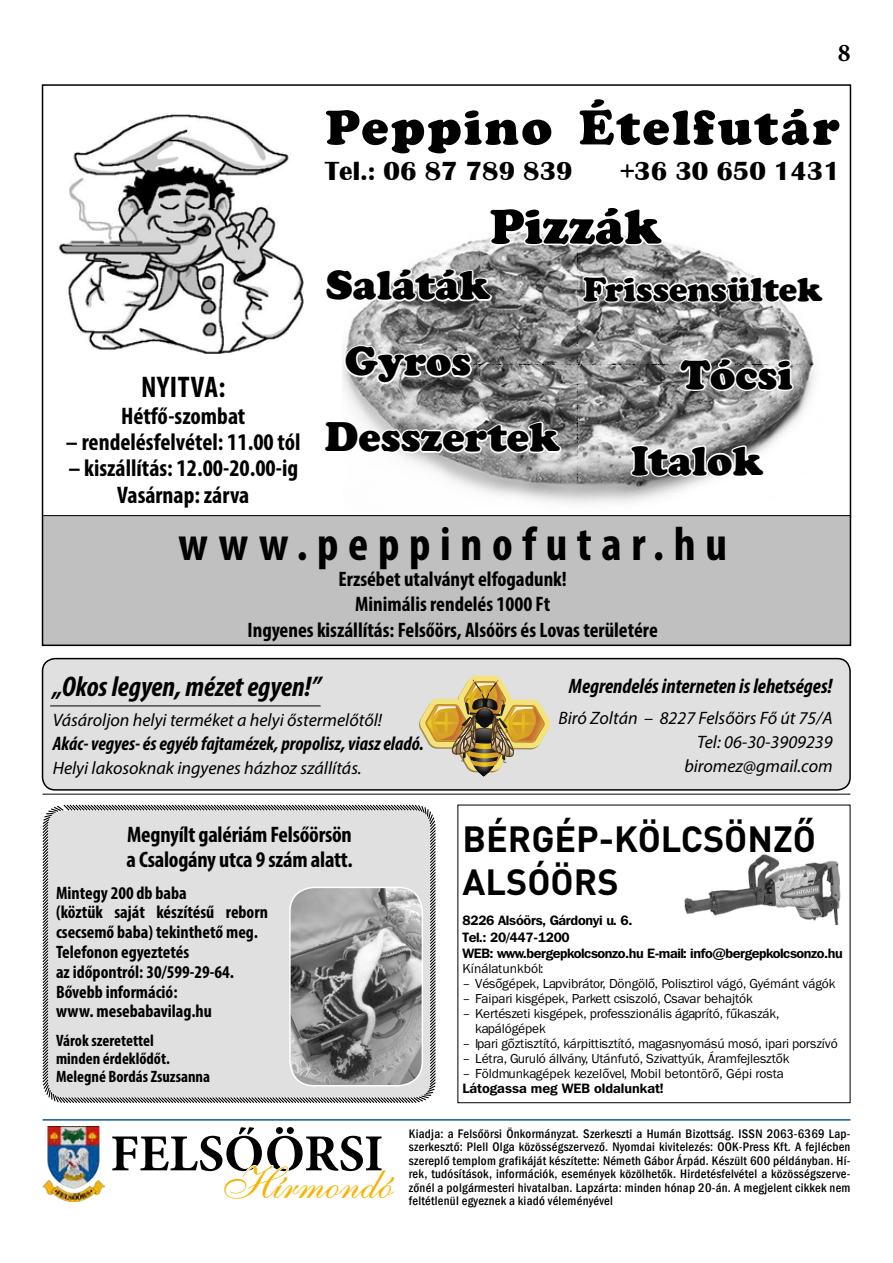
<style>
.page{position:relative;width:893px;height:1263px;background:#fff}
.page>*{position:absolute;margin:0;border:0;box-sizing:border-box;transform-origin:0 0}
.t1{font:700 52.05px "Minion Pro";color:#000}
.t2{font:900 51px "Cooper";letter-spacing:.05em;color:#000}
.t3{font:700 condensed 48px "Myriad Pro";letter-spacing:.2em;color:#000}
.t4{font:45.15px "Shelley Allegro HU Normal";color:#f5b400}
.t5{font:900 42px/85.8px "Cooper";color:#000}
.t6{font:700 36px/43.2px "DIN Pro";color:#000}
.t7{font:900 34.5px "Cooper";color:#000}
.t8{font:700 condensed 30px "Myriad Pro";color:#000}
.t9{font:italic 700 condensed 28.5px "Myriad Pro";color:#000}
.t10{font:700 27px "Britannic";color:#000}
.t11{font:700 25.35px "Minion Pro";color:#000}
.t12{font:700 condensed 24px/26.4px "Myriad Pro";color:#000;text-align:center}
.t13{font:700 condensed 22.5px/24.8px "Myriad Pro";letter-spacing:-.01em;color:#000}
.t14{font:700 condensed 21px/25.5px "Myriad Pro";color:#000;text-align:center}
.t15{font:italic 700 condensed 21px "Myriad Pro";color:#000}
.t16{font:italic 700 condensed 19.5px "Myriad Pro";color:#000}
.t17{font:700 condensed 18px/19.8px "Myriad Pro";color:#000}
.t18{font:italic 18px/24px "Myriad Pro";color:#000;text-align:right}
.t19{font:700 condensed 16.5px/18.1px "Myriad Pro";color:#000}
.t20{font:13.5px/15px "Franklin Gothic PFL";letter-spacing:-.01em;color:#000}
.t21{font:700 13.5px/16.5px "Franklin Gothic PFL";letter-spacing:-.02em;color:#000}
.t22{font:700 13.5px "Franklin Gothic PFL";color:#000}
.t23{font:500 condensed 12.75px/13.5px "Franklin Gothic";letter-spacing:.02em;color:#000;text-align:justify}
</style>
<div class="page">
<div style="left:43px;top:516px;width:807px;height:129px;background:#c0c0c0"></div>
<svg style="left:42px;top:804px;width:394px;height:299px;background:#d9d9d9"></svg>
<img style="left:290px;top:887px;width:132px;height:199px">
<div style="left:289px;top:887px;width:134px;height:199px;border:2px solid #fff;border-radius:24px"></div>
<img style="left:684px;top:854px;width:157px;height:72px">
<hr style="left:43px;top:794px;width:807px;height:1px;background:#000">
<img style="left:59px;top:114px;width:245px;height:240px">
<svg style="left:321px;top:84px;width:505px;height:404px"></svg>
<hr style="left:43px;top:515px;width:808px;height:1px;background:#000">
<div style="left:43px;top:659px;width:807px;height:131px;background:#e0e0e0;border-radius:13px"></div>
<div style="left:42px;top:658px;width:809px;height:133px;border:2px solid #000;border-radius:13px"></div>
<svg style="left:419px;top:676px;width:131px;height:100px"></svg>
<hr style="left:50px;top:705px;width:271px;height:1px;background:#000">
<hr style="left:43px;top:1119px;width:807px;height:1px;background:#005ca1">
<img style="left:43px;top:1127px;width:62px;height:74px">
<h3 class="t11" style="left:838px;top:35px;width:14px">8</h3>
<h3 class="t8" style="left:141px;top:368px;width:86px">Nyitva:</h3>
<h3 class="t12" style="left:121px;top:402px;width:126px">Hétfő-szombat</h3>
<h3 class="t12" style="left:66px;top:428px;width:236px">– rendelésfelvétel: 11.00 tól</h3>
<h3 class="t12" style="left:68px;top:455px;width:231px">– kiszállítás: 12.00-20.00-ig<br>Vasárnap: zárva</h3>
<h2 class="t2" style="left:325px;top:98px;width:516px">Peppino Ételfutár</h2>
<h3 class="t10" style="left:325px;top:156px;width:249px">Tel.: 06 87 789 839</h3>
<h3 class="t10" style="left:621px;top:156px;width:220px">+36 30 650 1431</h3>
<h2 class="t2" style="left:490px;top:197px;width:173px">Pizzák</h2>
<h3 class="t5" style="left:326px;top:243px;width:166px">Saláták</h3>
<h3 class="t7" style="left:583px;top:269px;width:241px">Frissensültek</h3>
<h3 class="t5" style="left:325px;top:323px;width:237px;line-height:75.9px;text-indent:20px">Gyros<br>Desszertek</h3>
<h3 class="t5" style="left:631px;top:332px;width:163px;text-indent:50px">Tócsi<br>Italok</h3>
<h3 class="t3" style="left:178px;top:514px;width:550px">www.peppinofutar.hu</h3>
<h3 class="t14" style="left:247px;top:565px;width:412px">Erzsébet utalványt elfogadunk!<br>Minimális rendelés 1000 Ft<br>Ingyenes kiszállítás: Felsőörs, Alsóörs és Lovas területére</h3>
<h3 class="t9" style="left:53px;top:669px;width:269px">„Okos legyen, mézet egyen!”</h3>
<h3 class="t18" style="left:53px;top:708px;width:331px">Vásároljon helyi terméket a helyi őstermelőtől!</h3>
<h3 class="t16" style="left:53px;top:731px;width:373px">Akác- vegyes- és egyéb fajtamézek, propolisz, viasz eladó.</h3>
<h3 class="t18" style="left:53px;top:756px;width:310px">Helyi lakosoknak ingyenes házhoz szállítás.</h3>
<h3 class="t13" style="left:126px;top:821px;width:228px">Megnyílt galériám Felsőörsön a Csalogány utca 9 szám alatt.</h3>
<h3 class="t17" style="left:56px;top:882px;width:213px">Mintegy 200 db baba<br>(köztük saját készítésű reborn csecsemő baba) tekinthető meg.<br>Telefonon egyeztetés<br>az időpontról: 30/599-29-64.<br>Bővebb információ:<br>www. mesebabavilag.hu</h3>
<p class="t19" style="left:56px;top:1031px;width:156px">Várok szeretettel<br>minden érdeklődőt.<br>Melegné Bordás Zsuzsanna</p>
<h3 class="t15" style="left:569px;top:673px;width:265px">Megrendelés interneten is lehetséges!</h3>
<h3 class="t18" style="left:558px;top:705px;width:276px">Biró Zoltán – 8227 Felsőörs Fő út 75/A<br>Tel: 06-30-3909239 biromez@gmail.com</h3>
<h3 class="t6" style="left:462px;top:816px;width:355px">BÉRGÉP-KÖLCSÖNZŐ<br>ALSÓÖRS</h3>
<p class="t21" style="left:462px;top:912px;width:382px">8226 Alsóörs, Gárdonyi u. 6.<br>Tel.: 20/447-1200<br>WEB: www.bergepkolcsonzo.hu E-mail: info@bergepkolcsonzo.hu</p>
<p class="t20" style="left:462px;top:961px;width:82px">Kínálatunkból:</p>
<p class="t20" style="left:462px;top:976px;width:375px">– Vésőgépek, Lapvibrátor, Döngölő, Polisztirol vágó, Gyémánt vágók</p>
<p class="t20" style="left:462px;top:991px;width:292px">– Faipari kisgépek, Parkett csiszoló, Csavar behajtók</p>
<p class="t20" style="left:475px;top:1006px;width:306px;text-indent:-13px">– Kertészeti kisgépek, professzionális ágaprító, fűkaszák, kapálógépek</p>
<p class="t20" style="left:462px;top:1036px;width:377px">– Ipari gőztisztító, kárpittisztító, magasnyomású mosó, ipari porszívó</p>
<p class="t20" style="left:462px;top:1051px;width:328px">– Létra, Guruló állvány, Utánfutó, Szivattyúk, Áramfejlesztők</p>
<p class="t20" style="left:462px;top:1066px;width:323px">– Földmunkagépek kezelővel, Mobil betontörő, Gépi rosta</p>
<p class="t22" style="left:462px;top:1080px;width:203px">Látogassa meg WEB oldalunkat!</p>
<h1 class="t1" style="left:110px;top:1117px;width:275px">FELSŐÖRSI</h1>
<h3 class="t4" style="left:220px;top:1155px;width:175px">Hírmondó</h3>
<p class="t23" style="left:409px;top:1126px;width:443px">Kiadja: a Felsőörsi Önkormányzat. Szerkeszti a Humán Bizottság. ISSN 2063-6369 Lap&shy;szerkesztő: Plell Olga közösségszervező. Nyomdai kivitelezés: OOK-Press Kft. A fejlécben szereplő templom grafikáját készítette: Németh Gábor Árpád. Készült 600 példányban. Hí&shy;rek, tudósítások, információk, események közölhetők. Hirdetésfelvétel a közösségszerve&shy;zőnél a polgármesteri hivatalban. Lapzárta: minden hónap 20-án. A megjelent cikkek nem feltétlenül egyeznek a kiadó véleményével</p>
</div>
